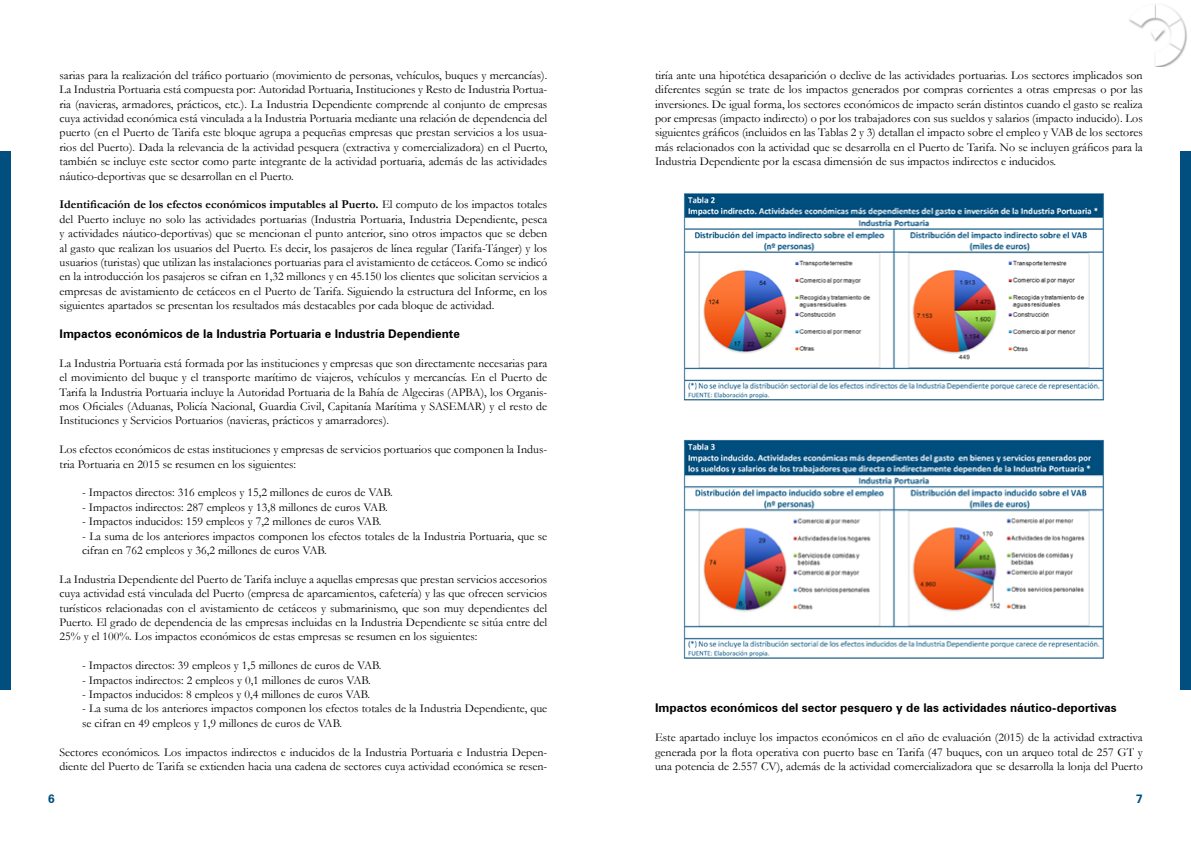
<style>
.page{position:relative;width:1191px;height:842px;background:#fff}
.page>*{position:absolute;margin:0;border:0;box-sizing:border-box;transform-origin:0 0}
.t1{font:12px/14.4px "Garamond";color:#000;text-align:justify}
.t2{font:700 12px "Zurich BT";color:#000}
.t3{font:700 12px "Zurich BT";color:#004f7e}
.s1{font-weight:700}
</style>
<div class="page">
<img style="left:1129px;top:4px;width:58px;height:62px">
<div style="left:0;top:152px;width:11px;height:538px;background:#004f7e"></div>
<div style="left:1180px;top:152px;width:11px;height:538px;background:#004f7e"></div>
<img style="left:683px;top:193px;width:421px;height:208px">
<img style="left:683px;top:439px;width:421px;height:219px">
<p class="t1" style="left:60px;top:67px;width:489px">sarias para la realización del tráfico portuario (movimiento de personas, vehículos, buques y mercancías).<br>La Industria Portuaria está compuesta por: Autoridad Portuaria, Instituciones y Resto de Industria Portua&shy;ria (navieras, armadores, prácticos, etc.). La Industria Dependiente comprende al conjunto de empresas cuya actividad económica está vinculada a la Industria Portuaria mediante una relación de dependencia del puerto (en el Puerto de Tarifa este bloque agrupa a pequeñas empresas que prestan servicios a los usua&shy;rios del Puerto). Dada la relevancia de la actividad pesquera (extractiva y comercializadora) en el Puerto, también se incluye este sector como parte integrante de la actividad portuaria, además de las actividades náutico-deportivas que se desarrollan en el Puerto.</p>
<p class="t1" style="left:60px;top:197px;width:489px"><span class="s1">Identificación de los efectos económicos imputables al Puerto.</span> El computo de los impactos totales del Puerto incluye no solo las actividades portuarias (Industria Portuaria, Industria Dependiente, pesca y actividades náutico-deportivas) que se mencionan el punto anterior, sino otros impactos que se deben al gasto que realizan los usuarios del Puerto. Es decir, los pasajeros de línea regular (Tarifa-Tánger) y los usuarios (turistas) que utilizan las instalaciones portuarias para el avistamiento de cetáceos. Como se indicó en la introducción los pasajeros se cifran en 1,32 millones y en 45.150 los clientes que solicitan servicios a empresas de avistamiento de cetáceos en el Puerto de Tarifa. Siguiendo la estructura del Informe, en los siguientes apartados se presentan los resultados más destacables por cada bloque de actividad.</p>
<p class="t2" style="left:60px;top:326px;width:402px">Impactos económicos de la Industria Portuaria e Industria Dependiente</p>
<p class="t1" style="left:60px;top:355px;width:489px">La Industria Portuaria está formada por las instituciones y empresas que son directamente necesarias para el movimiento del buque y el transporte marítimo de viajeros, vehículos y mercancías. En el Puerto de Tarifa la Industria Portuaria incluye la Autoridad Portuaria de la Bahía de Algeciras (APBA), los Organis&shy;mos Oficiales (Aduanas, Policía Nacional, Guardia Civil, Capitanía Marítima y SASEMAR) y el resto de Instituciones y Servicios Portuarios (navieras, prácticos y amarradores).</p>
<p class="t1" style="left:60px;top:442px;width:489px">Los efectos económicos de estas instituciones y empresas de servicios portuarios que componen la Indus&shy;tria Portuaria en 2015 se resumen en los siguientes:</p>
<p class="t1" style="left:82px;top:485px;width:312px">- Impactos directos: 316 empleos y 15,2 millones de euros de VAB.</p>
<p class="t1" style="left:82px;top:499px;width:307px">- Impactos indirectos: 287 empleos y 13,8 millones de euros VAB.</p>
<p class="t1" style="left:82px;top:514px;width:301px">- Impactos inducidos: 159 empleos y 7,2 millones de euros VAB.</p>
<p class="t1" style="left:82px;top:528px;width:466px">- La suma de los anteriores impactos componen los efectos totales de la Industria Portuaria, que se cifran en 762 empleos y 36,2 millones de euros VAB.</p>
<p class="t1" style="left:60px;top:571px;width:489px">La Industria Dependiente del Puerto de Tarifa incluye a aquellas empresas que prestan servicios accesorios cuya actividad está vinculada del Puerto (empresa de aparcamientos, cafetería) y las que ofrecen servicios turísticos relacionadas con el avistamiento de cetáceos y submarinismo, que son muy dependientes del Puerto. El grado de dependencia de las empresas incluidas en la Industria Dependiente se sitúa entre del 25% y el 100%. Los impactos económicos de estas empresas se resumen en los siguientes:</p>
<p class="t1" style="left:82px;top:658px;width:301px">- Impactos directos: 39 empleos y 1,5 millones de euros de VAB.</p>
<p class="t1" style="left:82px;top:672px;width:290px">- Impactos indirectos: 2 empleos y 0,1 millones de euros VAB.</p>
<p class="t1" style="left:82px;top:687px;width:289px">- Impactos inducidos: 8 empleos y 0,4 millones de euros VAB.</p>
<p class="t1" style="left:82px;top:701px;width:466px">- La suma de los anteriores impactos componen los efectos totales de la Industria Dependiente, que se cifran en 49 empleos y 1,9 millones de euros de VAB.</p>
<p class="t1" style="left:60px;top:744px;width:489px">Sectores económicos. Los impactos indirectos e inducidos de la Industria Portuaria e Industria Depen&shy;diente del Puerto de Tarifa se extienden hacia una cadena de sectores cuya actividad económica se resen-</p>
<p class="t1" style="left:655px;top:67px;width:489px">tiría ante una hipotética desaparición o declive de las actividades portuarias. Los sectores implicados son diferentes según se trate de los impactos generados por compras corrientes a otras empresas o por las inversiones. De igual forma, los sectores económicos de impacto serán distintos cuando el gasto se realiza por empresas (impacto indirecto) o por los trabajadores con sus sueldos y salarios (impacto inducido). Los siguientes gráficos (incluidos en las Tablas 2 y 3) detallan el impacto sobre el empleo y VAB de los sectores más relacionados con la actividad que se desarrolla en el Puerto de Tarifa. No se incluyen gráficos para la Industria Dependiente por la escasa dimensión de sus impactos indirectos e inducidos.</p>
<p class="t2" style="left:655px;top:701px;width:463px">Impactos económicos del sector pesquero y de las actividades náutico-deportivas</p>
<p class="t1" style="left:655px;top:730px;width:489px">Este apartado incluye los impactos económicos en el año de evaluación (2015) de la actividad extractiva generada por la flota operativa con puerto base en Tarifa (47 buques, con un arqueo total de 257 GT y una potencia de 2.557 CV), además de la actividad comercializadora que se desarrolla la lonja del Puerto</p>
<p class="t3" style="left:48px;top:791px;width:8px">6</p>
<p class="t3" style="left:1136px;top:791px;width:8px">7</p>
</div>
